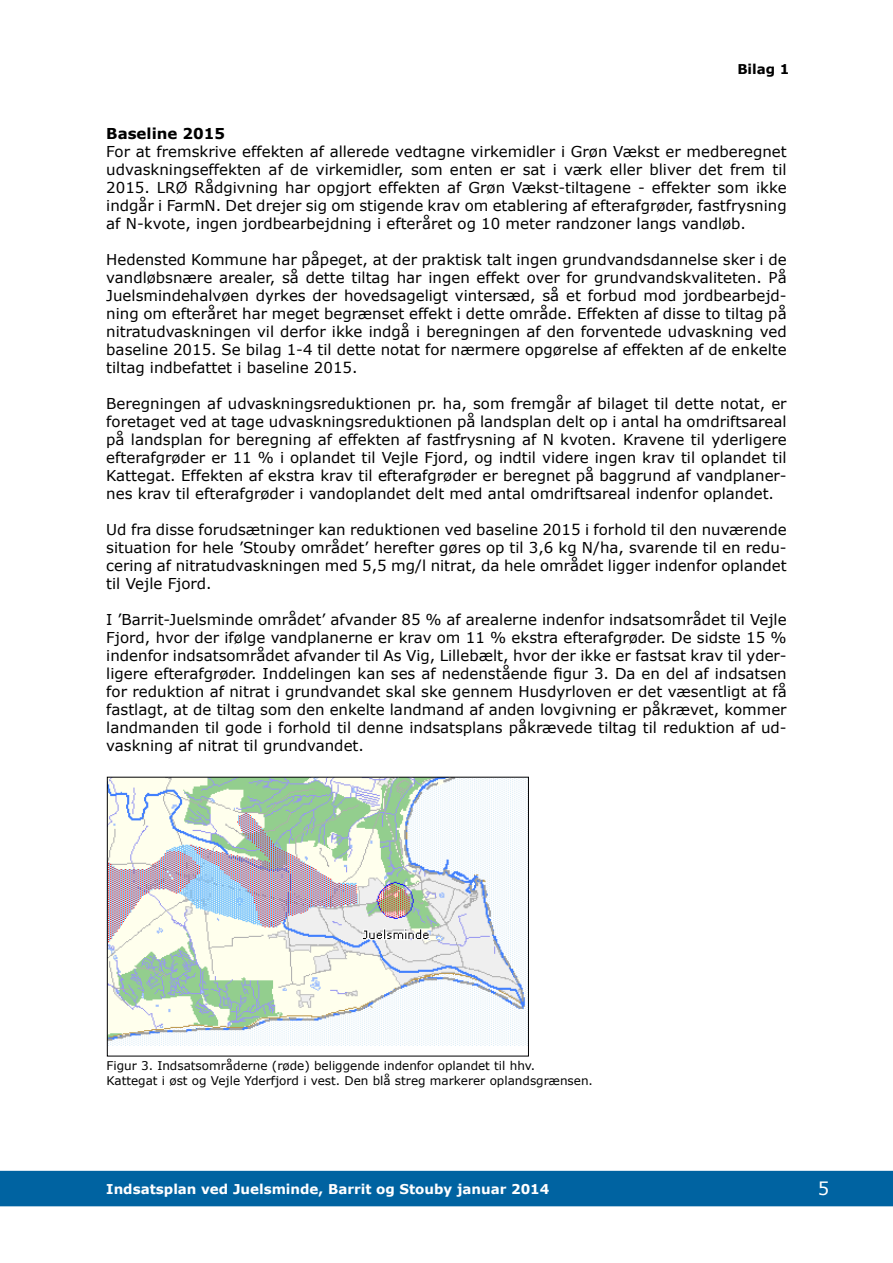
<style>
.page{position:relative;width:893px;height:1263px;background:#fff}
.page>*{position:absolute;margin:0;border:0;box-sizing:border-box;transform-origin:0 0}
.t1{font:18px "Verdana";color:#fff}
.t2{font:15px/18px "Verdana";color:#000;text-align:justify}
.t3{font:700 15px "Verdana";color:#000}
.t4{font:700 13.5px "Verdana";color:#fff}
.t5{font:700 13.5px "Verdana";color:#000}
.t6{font:12px/14.4px "Verdana";color:#000}
</style>
<div class="page">
<div style="left:0;top:1171px;width:893px;height:35px;background:#0063a1"></div>
<img style="left:109px;top:779px;width:417px;height:266px">
<div style="left:107px;top:777px;width:422px;height:279px;border:1px solid #000003"></div>
<p class="t5" style="left:737px;top:60px;width:54px">Bilag 1</p>
<p class="t3" style="left:106px;top:123px;width:120px">Baseline 2015</p>
<p class="t2" style="left:106px;top:142px;width:682px">For at fremskrive effekten af allerede vedtagne virkemidler i Grøn Vækst er medberegnet udvaskningseffekten af de virkemidler, som enten er sat i værk eller bliver det frem til 2015. LRØ Rådgivning har opgjort effekten af Grøn Vækst-tiltagene - effekter som ikke indgår i FarmN. Det drejer sig om stigende krav om etablering af efterafgrøder, fastfrysning af N-kvote, ingen jordbearbejdning i efteråret og 10 meter randzoner langs vandløb.</p>
<p class="t2" style="left:106px;top:250px;width:682px">Hedensted Kommune har påpeget, at der praktisk talt ingen grundvandsdannelse sker i de vandløbsnære arealer, så dette tiltag har ingen effekt over for grundvandskvaliteten. På Juelsmindehalvøen dyrkes der hovedsageligt vintersæd, så et forbud mod jordbearbejd&shy;ning om efteråret har meget begrænset effekt i dette område. Effekten af disse to tiltag på nitratudvaskningen vil derfor ikke indgå i beregningen af den forventede udvaskning ved baseline 2015. Se bilag 1-4 til dette notat for nærmere opgørelse af effekten af de enkelte tiltag indbefattet i baseline 2015.</p>
<p class="t2" style="left:106px;top:394px;width:682px">Beregningen af udvaskningsreduktionen pr. ha, som fremgår af bilaget til dette notat, er foretaget ved at tage udvaskningsreduktionen på landsplan delt op i antal ha omdriftsareal på landsplan for beregning af effekten af fastfrysning af N kvoten. Kravene til yderligere efterafgrøder er 11 % i oplandet til Vejle Fjord, og indtil videre ingen krav til oplandet til Kattegat. Effekten af ekstra krav til efterafgrøder er beregnet på baggrund af vandplaner&shy;nes krav til efterafgrøder i vandoplandet delt med antal omdriftsareal indenfor oplandet.</p>
<p class="t2" style="left:106px;top:520px;width:682px">Ud fra disse forudsætninger kan reduktionen ved baseline 2015 i forhold til den nuværende situation for hele ’Stouby området’ herefter gøres op til 3,6 kg N/ha, svarende til en redu&shy;cering af nitratudvaskningen med 5,5 mg/l nitrat, da hele området ligger indenfor oplandet til Vejle Fjord.</p>
<p class="t2" style="left:106px;top:610px;width:682px">I ’Barrit-Juelsminde området’ afvander 85 % af arealerne indenfor indsatsområdet til Vejle Fjord, hvor der ifølge vandplanerne er krav om 11 % ekstra efterafgrøder. De sidste 15 % indenfor indsatsområdet afvander til As Vig, Lillebælt, hvor der ikke er fastsat krav til yder&shy;ligere efterafgrøder. Inddelingen kan ses af nedenstående figur 3. Da en del af indsatsen for reduktion af nitrat i grundvandet skal ske gennem Husdyrloven er det væsentligt at få fastlagt, at de tiltag som den enkelte landmand af anden lovgivning er påkrævet, kommer landmanden til gode i forhold til denne indsatsplans påkrævede tiltag til reduktion af ud&shy;vaskning af nitrat til grundvandet.</p>
<p class="t6" style="left:106px;top:1059px;width:488px">Figur 3. Indsatsområderne (røde) beliggende indenfor oplandet til hhv.<br>Kattegat i øst og Vejle Yderfjord i vest. Den blå streg markerer oplandsgrænsen.</p>
<p class="t4" style="left:106px;top:1179px;width:445px">Indsatsplan ved Juelsminde, Barrit og Stouby januar 2014</p>
<p class="t1" style="left:818px;top:1176px;width:13px">5</p>
</div>
